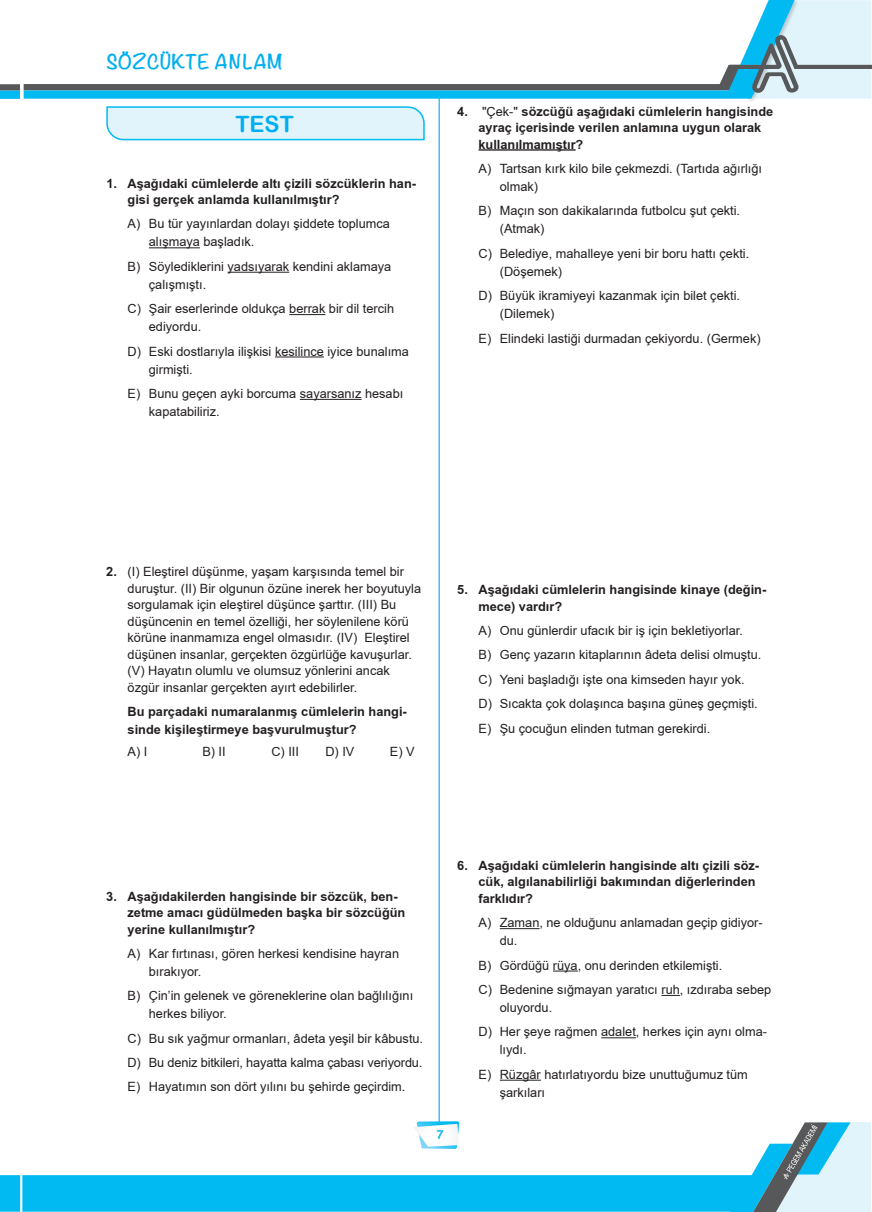
<style>
.page{position:relative;width:872px;height:1212px;background:#fff}
.page>*{position:absolute;margin:0;border:0;box-sizing:border-box;transform-origin:0 0}
.t1{font:22.5px "Arial Rounded MT Bold";color:#00aeef}
.t2{font:700 18px "Noteworthy";letter-spacing:.02em;color:#00aeef}
.t3{font:12.75px/18px "TR Arial";color:#231f20}
.t4{font:700 12.75px/16.5px "TR Arial";color:#231f20}
.t5{font:12.75px "WHITEWASHER";color:#00aeef}
.s1{font-weight:400}
.s2{font-weight:700}
</style>
<div class="page">
<hr style="left:438px;top:98px;width:2px;height:1025px;background:#00aeef">
<svg style="left:0;top:1121px;width:871px;height:91px"></svg>
<svg style="left:0;top:0;width:872px;height:99px"></svg>
<hr style="left:149px;top:247px;width:51px;height:1px;background:#231f20">
<hr style="left:227px;top:272px;width:62px;height:1px;background:#231f20">
<hr style="left:289px;top:314px;width:36px;height:1px;background:#231f20">
<hr style="left:275px;top:356px;width:49px;height:1px;background:#231f20">
<hr style="left:300px;top:399px;width:61px;height:1px;background:#231f20">
<svg style="left:106px;top:106px;width:319px;height:35px;background:#cdeffb"></svg>
<hr style="left:478px;top:149px;width:97px;height:2px;background:#231f20">
<hr style="left:500px;top:928px;width:39px;height:1px;background:#231f20">
<svg style="left:553px;top:970px;width:25px;height:1px"></svg>
<svg style="left:661px;top:995px;width:19px;height:1px"></svg>
<hr style="left:601px;top:1037px;width:35px;height:1px;background:#231f20">
<hr style="left:500px;top:1080px;width:41px;height:1px;background:#231f20">
<h2 class="t2" style="left:106px;top:46px;width:178px">SÖZCÜKTE ANLAM</h2>
<h1 class="t1" style="left:235px;top:110px;width:60px">TEST</h1>
<p class="t4" style="left:128px;top:175px;width:290px;text-indent:-21px">1. Aşağıdaki cümlelerde altı çizili sözcüklerin han&shy;gisi gerçek anlamda kullanılmıştır?</p>
<p class="t3" style="left:149px;top:215px;width:242px;text-indent:-21px">A) Bu tür yayınlardan dolayı şiddete toplumca alışmaya başladık.</p>
<p class="t3" style="left:149px;top:257px;width:244px;text-indent:-21px">B) Söylediklerini yadsıyarak kendini aklamaya çalışmıştı.</p>
<p class="t3" style="left:149px;top:300px;width:247px;text-indent:-21px">C) Şair eserlerinde oldukça berrak bir dil tercih ediyordu.</p>
<p class="t3" style="left:149px;top:342px;width:262px;text-indent:-21px">D) Eski dostlarıyla ilişkisi kesilince iyice bunalıma girmişti.</p>
<p class="t3" style="left:149px;top:384px;width:256px;text-indent:-21px">E) Bunu geçen ayki borcuma sayarsanız hesabı kapatabiliriz.</p>
<p class="t4" style="left:478px;top:103px;width:296px;text-indent:-21px">4. <span class="s1">"Çek-"</span> sözcüğü aşağıdaki cümlelerin hangisinde ayraç içerisinde verilen anlamına uygun olarak kullanılmamıştır?</p>
<p class="t3" style="left:500px;top:159px;width:264px;text-indent:-21px">A) Tartsan kırk kilo bile çekmezdi. (Tartıda ağırlığı olmak)</p>
<p class="t3" style="left:500px;top:202px;width:242px;text-indent:-21px">B) Maçın son dakikalarında futbolcu şut çekti. (Atmak)</p>
<p class="t3" style="left:500px;top:244px;width:251px;text-indent:-21px">C) Belediye, mahalleye yeni bir boru hattı çekti. (Döşemek)</p>
<p class="t3" style="left:500px;top:287px;width:242px;text-indent:-21px">D) Büyük ikramiyeyi kazanmak için bilet çekti. (Dilemek)</p>
<p class="t3" style="left:478px;top:329px;width:283px">E) Elindeki lastiği durmadan çekiyordu. (Germek)</p>
<p class="t3" style="left:128px;top:563px;width:295px;line-height:16.5px;text-indent:-21px"><span class="s2">2.</span> (I) Eleştirel düşünme, yaşam karşısında temel bir duruştur. (II) Bir olgunun özüne inerek her boyutuyla sorgulamak için eleştirel düşünce şarttır. (III) Bu düşüncenin en temel özelliği, her söylenilene körü körüne inanmamıza engel olmasıdır. (IV) Eleştirel düşünen insanlar, gerçekten özgürlüğe kavuşurlar. (V) Hayatın olumlu ve olumsuz yönlerini ancak özgür insanlar gerçekten ayırt edebilirler.</p>
<p class="t4" style="left:128px;top:703px;width:281px;line-height:18px">Bu parçadaki numaralanmış cümlelerin hangi&shy;sinde kişileştirmeye başvurulmuştur?</p>
<p class="t3" style="left:128px;top:742px;width:21px">A) I</p>
<p class="t3" style="left:202px;top:742px;width:25px">B) II</p>
<p class="t3" style="left:271px;top:742px;width:29px">C) III</p>
<p class="t3" style="left:325px;top:742px;width:31px">D) IV</p>
<p class="t3" style="left:390px;top:742px;width:26px">E) V</p>
<p class="t4" style="left:478px;top:582px;width:289px;text-indent:-21px">5. Aşağıdaki cümlelerin hangisinde kinaye (değin&shy;mece) vardır?</p>
<p class="t3" style="left:478px;top:618px;width:284px;line-height:24.5px">A) Onu günlerdir ufacık bir iş için bekletiyorlar.<br>B) Genç yazarın kitaplarının âdeta delisi olmuştu.<br>C) Yeni başladığı işte ona kimseden hayır yok.<br>D) Sıcakta çok dolaşınca başına güneş geçmişti.<br>E) Şu çocuğun elinden tutman gerekirdi.</p>
<p class="t4" style="left:128px;top:888px;width:279px;text-indent:-21px">3. Aşağıdakilerden hangisinde bir sözcük, ben&shy;zetme amacı güdülmeden başka bir sözcüğün yerine kullanılmıştır?</p>
<p class="t3" style="left:149px;top:944px;width:252px;text-indent:-21px">A) Kar fırtınası, gören herkesi kendisine hayran bırakıyor.</p>
<p class="t3" style="left:149px;top:987px;width:266px;text-indent:-21px">B) Çin’in gelenek ve göreneklerine olan bağlılığını herkes biliyor.</p>
<p class="t3" style="left:128px;top:1026px;width:297px;line-height:24.5px;text-align:justify">C) Bu sık yağmur ormanları, âdeta yeşil bir kâbustu.<br>D) Bu deniz bitkileri, hayatta kalma çabası veriyordu.<br>E) Hayatımın son dört yılını bu şehirde geçirdim.</p>
<p class="t5" style="left:436px;top:1126px;width:9px">7</p>
<p class="t4" style="left:478px;top:857px;width:282px;text-indent:-21px">6. Aşağıdaki cümlelerin hangisinde altı çizili söz&shy;cük, algılanabilirliği bakımından diğerlerinden farklıdır?</p>
<p class="t3" style="left:500px;top:914px;width:264px;text-indent:-21px">A) Zaman, ne olduğunu anlamadan geçip gidiyor&shy;du.</p>
<p class="t3" style="left:478px;top:953px;width:294px;line-height:24.5px">B) Gördüğü rüya, onu derinden etkilemişti.<br>C) Bedenine sığmayan yaratıcı ruh, ızdıraba sebep</p>
<p class="t3" style="left:478px;top:995px;width:290px;line-height:24.5px;text-indent:21px">oluyordu.<br>D) Her şeye rağmen adalet, herkes için aynı olma-</p>
<p class="t3" style="left:478px;top:1038px;width:271px;line-height:24.5px;text-indent:21px">lıydı.<br>E) Rüzgâr hatırlatıyordu bize unuttuğumuz tüm</p>
<p class="t3" style="left:500px;top:1083px;width:47px">şarkıları</p>
</div>
